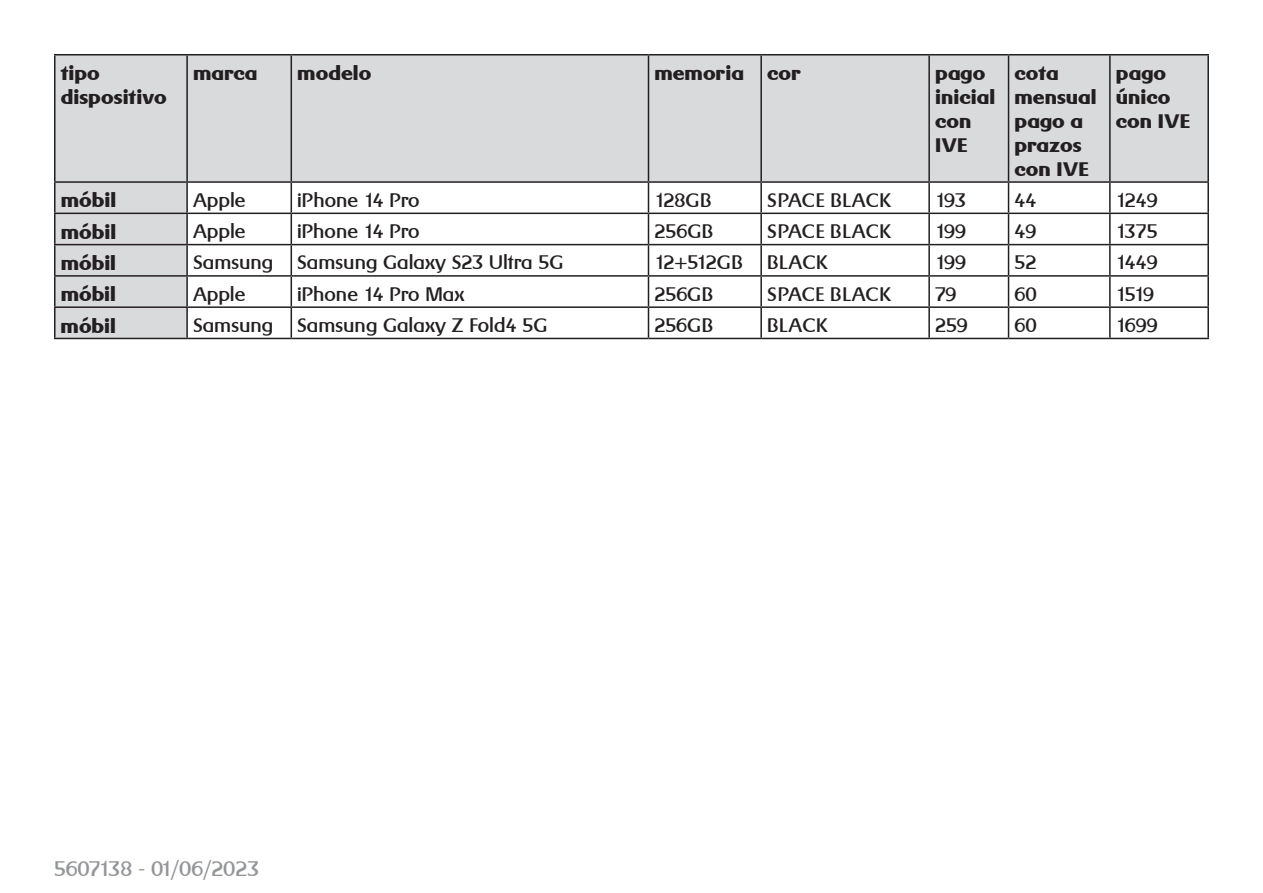
<style>
.page{position:relative;width:1263px;height:893px;background:#fff}
.page>*{position:absolute;margin:0;border:0;box-sizing:border-box;transform-origin:0 0}
.t1{font:21px "R Gerstner";color:#939598}
.t2{font:19.5px "R Gerstner";color:#231f20}
.t3{font:700 19.5px/24px "R Gerstner";color:#231f20}
.t4{font:19.5px "R Gerstner";letter-spacing:.03em;color:#231f20}
</style>
<div class="page">
<svg style="left:56px;top:56px;width:1151px;height:282px;fill:#d9dadc"></svg>
<hr style="left:54px;top:54px;width:133px;height:2px;background:#231f20">
<hr style="left:54px;top:56px;width:2px;height:125px;background:#231f20">
<hr style="left:187px;top:54px;width:104px;height:2px;background:#231f20">
<hr style="left:186px;top:56px;width:2px;height:125px;background:#231f20">
<hr style="left:291px;top:54px;width:357px;height:2px;background:#231f20">
<hr style="left:291px;top:56px;width:1px;height:125px;background:#231f20">
<hr style="left:648px;top:54px;width:113px;height:2px;background:#231f20">
<hr style="left:648px;top:56px;width:1px;height:125px;background:#231f20">
<hr style="left:761px;top:54px;width:168px;height:2px;background:#231f20">
<hr style="left:760px;top:56px;width:2px;height:125px;background:#231f20">
<hr style="left:929px;top:54px;width:79px;height:2px;background:#231f20">
<hr style="left:928px;top:56px;width:2px;height:125px;background:#231f20">
<hr style="left:1008px;top:54px;width:102px;height:2px;background:#231f20">
<hr style="left:1008px;top:56px;width:1px;height:125px;background:#231f20">
<hr style="left:1110px;top:54px;width:99px;height:2px;background:#231f20">
<hr style="left:1109px;top:56px;width:2px;height:125px;background:#231f20">
<hr style="left:1207px;top:56px;width:2px;height:125px;background:#231f20">
<hr style="left:54px;top:181px;width:133px;height:2px;background:#231f20">
<hr style="left:54px;top:183px;width:2px;height:30px;background:#231f20">
<hr style="left:187px;top:181px;width:104px;height:2px;background:#231f20">
<hr style="left:186px;top:183px;width:2px;height:30px;background:#231f20">
<hr style="left:291px;top:181px;width:357px;height:2px;background:#231f20">
<hr style="left:291px;top:183px;width:1px;height:30px;background:#231f20">
<hr style="left:648px;top:181px;width:113px;height:2px;background:#231f20">
<hr style="left:648px;top:183px;width:1px;height:30px;background:#231f20">
<hr style="left:761px;top:181px;width:168px;height:2px;background:#231f20">
<hr style="left:760px;top:183px;width:2px;height:30px;background:#231f20">
<hr style="left:929px;top:181px;width:79px;height:2px;background:#231f20">
<hr style="left:928px;top:183px;width:2px;height:30px;background:#231f20">
<hr style="left:1008px;top:181px;width:102px;height:2px;background:#231f20">
<hr style="left:1008px;top:183px;width:1px;height:30px;background:#231f20">
<hr style="left:1110px;top:181px;width:99px;height:2px;background:#231f20">
<hr style="left:1109px;top:183px;width:2px;height:30px;background:#231f20">
<hr style="left:1207px;top:183px;width:2px;height:30px;background:#231f20">
<hr style="left:54px;top:213px;width:133px;height:1px;background:#231f20">
<hr style="left:54px;top:214px;width:2px;height:30px;background:#231f20">
<hr style="left:187px;top:213px;width:104px;height:1px;background:#231f20">
<hr style="left:186px;top:214px;width:2px;height:30px;background:#231f20">
<hr style="left:291px;top:213px;width:357px;height:1px;background:#231f20">
<hr style="left:291px;top:214px;width:1px;height:30px;background:#231f20">
<hr style="left:648px;top:213px;width:113px;height:1px;background:#231f20">
<hr style="left:648px;top:214px;width:1px;height:30px;background:#231f20">
<hr style="left:761px;top:213px;width:168px;height:1px;background:#231f20">
<hr style="left:760px;top:214px;width:2px;height:30px;background:#231f20">
<hr style="left:929px;top:213px;width:79px;height:1px;background:#231f20">
<hr style="left:928px;top:214px;width:2px;height:30px;background:#231f20">
<hr style="left:1008px;top:213px;width:102px;height:1px;background:#231f20">
<hr style="left:1008px;top:214px;width:1px;height:30px;background:#231f20">
<hr style="left:1110px;top:213px;width:99px;height:1px;background:#231f20">
<hr style="left:1109px;top:214px;width:2px;height:30px;background:#231f20">
<hr style="left:1207px;top:214px;width:2px;height:30px;background:#231f20">
<hr style="left:54px;top:244px;width:133px;height:1px;background:#231f20">
<hr style="left:54px;top:245px;width:2px;height:30px;background:#231f20">
<hr style="left:187px;top:244px;width:104px;height:1px;background:#231f20">
<hr style="left:186px;top:245px;width:2px;height:30px;background:#231f20">
<hr style="left:291px;top:244px;width:357px;height:1px;background:#231f20">
<hr style="left:291px;top:245px;width:1px;height:30px;background:#231f20">
<hr style="left:648px;top:244px;width:113px;height:1px;background:#231f20">
<hr style="left:648px;top:245px;width:1px;height:30px;background:#231f20">
<hr style="left:761px;top:244px;width:168px;height:1px;background:#231f20">
<hr style="left:760px;top:245px;width:2px;height:30px;background:#231f20">
<hr style="left:929px;top:244px;width:79px;height:1px;background:#231f20">
<hr style="left:928px;top:245px;width:2px;height:30px;background:#231f20">
<hr style="left:1008px;top:244px;width:102px;height:1px;background:#231f20">
<hr style="left:1008px;top:245px;width:1px;height:30px;background:#231f20">
<hr style="left:1110px;top:244px;width:99px;height:1px;background:#231f20">
<hr style="left:1109px;top:245px;width:2px;height:30px;background:#231f20">
<hr style="left:1207px;top:245px;width:2px;height:30px;background:#231f20">
<hr style="left:54px;top:275px;width:133px;height:2px;background:#231f20">
<hr style="left:54px;top:277px;width:2px;height:29px;background:#231f20">
<hr style="left:187px;top:275px;width:104px;height:2px;background:#231f20">
<hr style="left:186px;top:277px;width:2px;height:29px;background:#231f20">
<hr style="left:291px;top:275px;width:357px;height:2px;background:#231f20">
<svg style="left:291px;top:277px;width:1px;height:29px"></svg>
<hr style="left:648px;top:275px;width:113px;height:2px;background:#231f20">
<svg style="left:648px;top:277px;width:1px;height:29px"></svg>
<hr style="left:761px;top:275px;width:168px;height:2px;background:#231f20">
<hr style="left:760px;top:277px;width:2px;height:29px;background:#231f20">
<hr style="left:929px;top:275px;width:79px;height:2px;background:#231f20">
<hr style="left:928px;top:277px;width:2px;height:29px;background:#231f20">
<hr style="left:1008px;top:275px;width:102px;height:2px;background:#231f20">
<svg style="left:1008px;top:277px;width:1px;height:29px"></svg>
<hr style="left:1110px;top:275px;width:99px;height:2px;background:#231f20">
<hr style="left:1109px;top:277px;width:2px;height:29px;background:#231f20">
<hr style="left:1207px;top:277px;width:2px;height:29px;background:#231f20">
<hr style="left:54px;top:306px;width:133px;height:2px;background:#231f20">
<hr style="left:54px;top:308px;width:2px;height:30px;background:#231f20">
<hr style="left:187px;top:306px;width:104px;height:2px;background:#231f20">
<hr style="left:186px;top:308px;width:2px;height:30px;background:#231f20">
<hr style="left:291px;top:306px;width:357px;height:2px;background:#231f20">
<hr style="left:291px;top:308px;width:1px;height:30px;background:#231f20">
<hr style="left:648px;top:306px;width:113px;height:2px;background:#231f20">
<hr style="left:648px;top:308px;width:1px;height:30px;background:#231f20">
<hr style="left:761px;top:306px;width:168px;height:2px;background:#231f20">
<hr style="left:760px;top:308px;width:2px;height:30px;background:#231f20">
<hr style="left:929px;top:306px;width:79px;height:2px;background:#231f20">
<hr style="left:928px;top:308px;width:2px;height:30px;background:#231f20">
<hr style="left:1008px;top:306px;width:102px;height:2px;background:#231f20">
<hr style="left:1008px;top:308px;width:1px;height:30px;background:#231f20">
<hr style="left:1110px;top:306px;width:99px;height:2px;background:#231f20">
<hr style="left:1109px;top:308px;width:2px;height:30px;background:#231f20">
<hr style="left:1207px;top:308px;width:2px;height:30px;background:#231f20">
<hr style="left:54px;top:338px;width:133px;height:1px;background:#231f20">
<hr style="left:187px;top:338px;width:104px;height:1px;background:#231f20">
<hr style="left:291px;top:338px;width:357px;height:1px;background:#231f20">
<hr style="left:648px;top:338px;width:113px;height:1px;background:#231f20">
<hr style="left:761px;top:338px;width:168px;height:1px;background:#231f20">
<hr style="left:929px;top:338px;width:79px;height:1px;background:#231f20">
<hr style="left:1008px;top:338px;width:102px;height:1px;background:#231f20">
<hr style="left:1110px;top:338px;width:99px;height:1px;background:#231f20">
<p class="t3" style="left:61px;top:61px;width:107px">tipo dispositivo</p>
<p class="t3" style="left:193px;top:61px;width:66px">marca</p>
<p class="t3" style="left:297px;top:61px;width:75px">modelo</p>
<p class="t3" style="left:654px;top:61px;width:148px">memoria cor</p>
<p class="t3" style="left:935px;top:61px;width:62px">pago inicial con<br>IVE</p>
<p class="t3" style="left:1014px;top:61px;width:84px">cota mensual pago a prazos con IVE</p>
<p class="t3" style="left:1116px;top:61px;width:76px">pago único con IVE</p>
<p class="t3" style="left:61px;top:188px;width:57px">móbil</p>
<p class="t2" style="left:193px;top:188px;width:54px">Apple</p>
<p class="t2" style="left:297px;top:188px;width:124px">iPhone 14 Pro</p>
<p class="t2" style="left:654px;top:188px;width:59px">128GB</p>
<p class="t4" style="left:767px;top:188px;width:126px">SPACE BLACK</p>
<p class="t2" style="left:935px;top:188px;width:33px">193</p>
<p class="t2" style="left:1014px;top:188px;width:23px">44</p>
<p class="t2" style="left:1116px;top:188px;width:43px">1249</p>
<p class="t3" style="left:61px;top:220px;width:57px">móbil</p>
<p class="t2" style="left:193px;top:219px;width:54px">Apple</p>
<p class="t2" style="left:297px;top:219px;width:124px">iPhone 14 Pro</p>
<p class="t2" style="left:654px;top:219px;width:60px">256GB</p>
<p class="t4" style="left:767px;top:219px;width:126px">SPACE BLACK</p>
<p class="t2" style="left:935px;top:219px;width:33px">199</p>
<p class="t2" style="left:1014px;top:219px;width:23px">49</p>
<p class="t2" style="left:1116px;top:219px;width:43px">1375</p>
<p class="t3" style="left:61px;top:251px;width:57px">móbil</p>
<p class="t2" style="left:193px;top:251px;width:372px">Samsung Samsung Galaxy S23 Ultra 5G</p>
<p class="t2" style="left:654px;top:251px;width:175px">12+512GB BLACK</p>
<p class="t2" style="left:935px;top:251px;width:33px">199</p>
<p class="t2" style="left:1014px;top:251px;width:23px">52</p>
<p class="t2" style="left:1116px;top:251px;width:43px">1449</p>
<p class="t3" style="left:61px;top:282px;width:57px">móbil</p>
<p class="t2" style="left:193px;top:282px;width:54px">Apple</p>
<p class="t2" style="left:297px;top:282px;width:169px">iPhone 14 Pro Max</p>
<p class="t2" style="left:654px;top:282px;width:60px">256GB</p>
<p class="t4" style="left:767px;top:282px;width:126px">SPACE BLACK</p>
<p class="t2" style="left:935px;top:282px;width:23px">79</p>
<p class="t2" style="left:1014px;top:282px;width:24px">60</p>
<p class="t2" style="left:1116px;top:282px;width:40px">1519</p>
<p class="t3" style="left:61px;top:313px;width:57px">móbil</p>
<p class="t2" style="left:193px;top:313px;width:356px">Samsung Samsung Galaxy Z Fold4 5G</p>
<p class="t2" style="left:654px;top:313px;width:60px">256GB</p>
<p class="t2" style="left:767px;top:313px;width:62px">BLACK</p>
<p class="t2" style="left:935px;top:313px;width:34px">259</p>
<p class="t2" style="left:1014px;top:313px;width:24px">60</p>
<p class="t2" style="left:1116px;top:313px;width:43px">1699</p>
<p class="t1" style="left:54px;top:856px;width:207px">5607138 - 01/06/2023</p>
</div>
